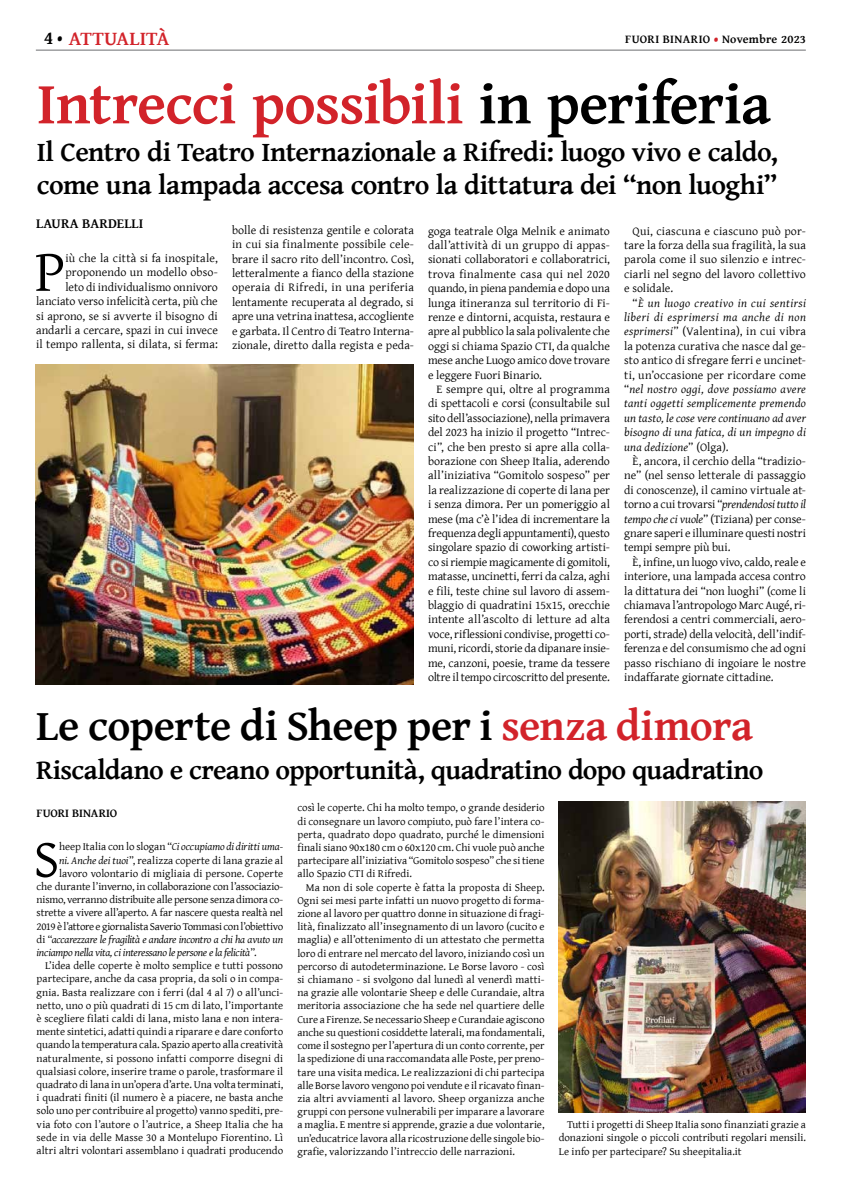
<style>
.page{position:relative;width:842px;height:1191px;background:#fff}
.page>*{position:absolute;margin:0;border:0;box-sizing:border-box;transform-origin:0 0}
.t1{font:700 60px "Gentium Basic";letter-spacing:-.01em;color:#d2232a}
.t2{font:58.8px "Gentium Basic";color:#000}
.t3{font:53.9px "Gentium Basic";color:#000}
.t4{font:700 44px "Gentium Basic";letter-spacing:-.015em;color:#000}
.t5{font:700 28px/33.6px "Gentium Basic";letter-spacing:-.02em;color:#000}
.t6{font:700 20px "Gentium Basic";letter-spacing:.005em;color:#d2232a}
.t7{font:700 14px "Gentium Basic";letter-spacing:.01em;color:#000}
.t8{font:12px/14.4px "Gentium Basic";color:#000;text-align:justify}
.t9{font:italic 12px/14.4px "Gentium Basic";letter-spacing:.01em;color:#000;text-align:justify}
.t10{font:700 12px "Gentium Basic";letter-spacing:.015em;color:#000}
.t11{font:700 12px "Gentium Basic";letter-spacing:-.005em;color:#000}
.t12{font:11px/13.2px "Gentium Basic";color:#000;text-align:justify}
.t13{font:italic 11px "Gentium Basic";letter-spacing:-.02em;color:#000}
.t14{font:11px "Gentium Basic";letter-spacing:-.02em;color:#000}
.t15{font:11px "Gentium Basic";letter-spacing:-.03em;color:#000}
.s1{font-size:19px;color:#000}
.s2{font-weight:400;color:#000}
.s3{font-size:17px;color:#d2232a}
.s4{color:#000}
.s5{font-style:normal}
.s6{font-style:italic}
.s7{color:#d2232a}
</style>
<div class="page">
<hr style="left:36px;top:50px;width:770px;height:1px;background:#6d6e71">
<img style="left:559px;top:801px;width:247px;height:311px">
<img style="left:36px;top:365px;width:378px;height:319px">
<h3 class="t6" style="left:44px;top:23px;width:127px"><span class="s1">4</span> <span class="s2">•</span> ATTUALITÀ</h3>
<p class="t10" style="left:625px;top:30px;width:182px">FUORI BINARIO <span class="s3">•</span> Novembre 2023</p>
<h1 class="t1" style="left:37px;top:59px;width:736px">Intrecci possibili <span class="s4">in periferia</span></h1>
<h3 class="t5" style="left:37px;top:134px;width:743px">Il Centro di Teatro Internazionale a Rifredi: luogo vivo e caldo, come una lampada accesa contro la dittatura dei “non luoghi”</h3>
<p class="t7" style="left:36px;top:213px;width:109px">LAURA BARDELLI</p>
<h2 class="t2" style="left:35px;top:228px;width:32px">P</h2>
<p class="t8" style="left:36px;top:250px;width:183px;text-align:right">iù che la città si fa inospitale, proponendo un modello obso-<br>leto di individualismo onnivoro lanciato verso infelicità certa, più che si aprono, se si avverte il bisogno di andarli a cercare, spazi in cui invece il tempo rallenta, si dilata, si ferma:</p>
<p class="t8" style="left:232px;top:222px;width:183px">bolle di resistenza gentile e colorata in cui sia finalmente possibile cele&shy;brare il sacro rito dell’incontro. Così, letteralmente a fianco della stazione operaia di Rifredi, in una periferia lentamente recuperata al degrado, si apre una vetrina inattesa, accogliente e garbata. Il Centro di Teatro Interna&shy;zionale, diretto dalla regista e peda-</p>
<p class="t8" style="left:428px;top:223px;width:183px">goga teatrale Olga Melnik e animato dall’attività di un gruppo di appas&shy;sionati collaboratori e collaboratrici, trova finalmente casa qui nel 2020 quando, in piena pandemia e dopo una lunga itineranza sul territorio di Fi&shy;renze e dintorni, acquista, restaura e apre al pubblico la sala polivalente che oggi si chiama Spazio CTI, da qualche mese anche Luogo amico dove trovare e leggere Fuori Binario.</p>
<p class="t8" style="left:428px;top:381px;width:183px;text-indent:9px">E sempre qui, oltre al programma di spettacoli e corsi (consultabile sul sito dell’associazione), nella primavera del 2023 ha inizio il progetto “Intrec&shy;ci”, che ben presto si apre alla colla&shy;borazione con Sheep Italia, aderendo all’iniziativa “Gomitolo sospeso” per la realizzazione di coperte di lana per i senza dimora. Per un pomeriggio al mese (ma c’è l’idea di incrementare la frequenza degli appuntamenti), questo singolare spazio di coworking artisti&shy;co si riempie magicamente di gomitoli, matasse, uncinetti, ferri da calza, aghi e fili, teste chine sul lavoro di assem&shy;blaggio di quadratini 15x15, orecchie intente all’ascolto di letture ad alta voce, riflessioni condivise, progetti co&shy;muni, ricordi, storie da dipanare insie&shy;me, canzoni, poesie, trame da tessere oltre il tempo circoscritto del presente.</p>
<p class="t8" style="left:624px;top:223px;width:183px;text-indent:9px">Qui, ciascuna e ciascuno può por&shy;tare la forza della sua fragilità, la sua parola come il suo silenzio e intrec&shy;ciarli nel segno del lavoro collettivo e solidale.</p>
<p class="t9" style="left:624px;top:295px;width:183px;text-indent:9px"><span class="s5">“</span>È un luogo creativo in cui sentirsi liberi di esprimersi ma anche di non esprimersi<span class="s5">” (Valentina), in cui vibra la potenza curativa che nasce dal ge&shy;sto antico di sfregare ferri e uncinet&shy;ti, un’occasione per ricordare come “</span>nel nostro oggi, dove possiamo avere tanti oggetti semplicemente premendo un tasto, le cose vere continuano ad aver bisogno di una fatica, di un impegno di una dedizione<span class="s5">” (Olga).</span></p>
<p class="t8" style="left:624px;top:453px;width:183px;text-indent:9px">È, ancora, il cerchio della “tradizio&shy;ne” (nel senso letterale di passaggio di conoscenze), il camino virtuale at&shy;torno a cui trovarsi “<span class="s6">prendendosi tutto il tempo che ci vuole</span>” (Tiziana) per conse&shy;gnare saperi e illuminare questi nostri tempi sempre più bui.</p>
<p class="t8" style="left:624px;top:554px;width:183px;text-indent:9px">È, infine, un luogo vivo, caldo, reale e interiore, una lampada accesa contro la dittatura dei “non luoghi” (come li chiamava l’antropologo Marc Augé, ri&shy;ferendosi a centri commerciali, aero&shy;porti, strade) della velocità, dell’indif&shy;ferenza e del consumismo che ad ogni passo rischiano di ingoiare le nostre indaffarate giornate cittadine.</p>
<h3 class="t4" style="left:36px;top:692px;width:718px">Le coperte di Sheep per i <span class="s7">senza dimora</span></h3>
<h3 class="t5" style="left:36px;top:752px;width:729px">Riscaldano e creano opportunità, quadratino dopo quadratino</h3>
<p class="t12" style="left:297px;top:801px;width:249px">così le coperte. Chi ha molto tempo, o grande desiderio di consegnare un lavoro compiuto, può fare l’intera co&shy;perta, quadrato dopo quadrato, purché le dimensioni finali siano 90x180 cm o 60x120 cm. Chi vuole può anche partecipare all’iniziativa “Gomitolo sospeso” che si tiene allo Spazio CTI di Rifredi.</p>
<p class="t12" style="left:297px;top:880px;width:249px;text-indent:9px">Ma non di sole coperte è fatta la proposta di Sheep.<br>Ogni sei mesi parte infatti un nuovo progetto di forma&shy;zione al lavoro per quattro donne in situazione di fragi&shy;lità, finalizzato all’insegnamento di un lavoro (cucito e maglia) e all’ottenimento di un attestato che permetta loro di entrare nel mercato del lavoro, iniziando così un percorso di autodeterminazione. Le Borse lavoro - così si chiamano - si svolgono dal lunedì al venerdì matti&shy;na grazie alle volontarie Sheep e delle Curandaie, altra meritoria associazione che ha sede nel quartiere delle Cure a Firenze. Se necessario Sheep e Curandaie agiscono anche su questioni cosiddette laterali, ma fondamentali, come il sostegno per l’apertura di un conto corrente, per la spedizione di una raccomandata alle Poste, per preno&shy;tare una visita medica. Le realizzazioni di chi partecipa alle Borse lavoro vengono poi vendute e il ricavato finan&shy;zia altri avviamenti al lavoro. Sheep organizza anche gruppi con persone vulnerabili per imparare a lavorare a maglia. E mentre si apprende, grazie a due volontarie, un’educatrice lavora alla ricostruzione delle singole bio&shy;grafie, valorizzando l’intreccio delle narrazioni.</p>
<p class="t11" style="left:37px;top:804px;width:82px">FUORI BINARIO</p>
<h3 class="t3" style="left:33px;top:819px;width:27px">S</h3>
<p class="t13" style="left:59px;top:838px;width:226px"><span class="s5">heep Italia con lo slogan “</span>Ci occupiamo di diritti uma-</p>
<p class="t12" style="left:59px;top:853px;width:226px"><span class="s6">ni. Anche dei tuoi</span>”, realizza coperte di lana grazie al</p>
<p class="t12" style="left:59px;top:866px;width:226px">lavoro volontario di migliaia di persone. Coperte</p>
<p class="t12" style="left:37px;top:879px;width:248px">che durante l’inverno, in collaborazione con l’associazio-</p>
<p class="t14" style="left:37px;top:891px;width:248px">nismo, verranno distribuite alle persone senza dimora co-</p>
<p class="t14" style="left:37px;top:904px;width:248px">strette a vivere all’aperto. A far nascere questa realtà nel</p>
<p class="t15" style="left:37px;top:918px;width:248px">2019 è l’attore e giornalista Saverio Tommasi con l’obiettivo</p>
<p class="t13" style="left:37px;top:931px;width:248px"><span class="s5">di “</span>accarezzare le fragilità e andare incontro a chi ha avuto un</p>
<p class="t13" style="left:37px;top:944px;width:222px">inciampo nella vita, ci interessano le persone e la felicità<span class="s5">”.</span></p>
<p class="t12" style="left:45px;top:958px;width:240px">L’idea delle coperte è molto semplice e tutti possono</p>
<p class="t12" style="left:37px;top:972px;width:248px">partecipare, anche da casa propria, da soli o in compa-</p>
<p class="t12" style="left:37px;top:985px;width:248px">gnia. Basta realizzare con i ferri (dal 4 al 7) o all’unci-</p>
<p class="t12" style="left:37px;top:998px;width:248px">netto, uno o più quadrati di 15 cm di lato, l’importante</p>
<p class="t12" style="left:37px;top:1011px;width:248px">è scegliere filati caldi di lana, misto lana e non intera-</p>
<p class="t12" style="left:37px;top:1024px;width:248px">mente sintetici, adatti quindi a riparare e dare conforto</p>
<p class="t12" style="left:37px;top:1038px;width:248px">quando la temperatura cala. Spazio aperto alla creatività</p>
<p class="t12" style="left:37px;top:1051px;width:248px">naturalmente, si possono infatti comporre disegni di</p>
<p class="t12" style="left:37px;top:1064px;width:248px">qualsiasi colore, inserire trame o parole, trasformare il</p>
<p class="t12" style="left:37px;top:1077px;width:248px">quadrato di lana in un’opera d’arte. Una volta terminati,</p>
<p class="t12" style="left:37px;top:1090px;width:248px">i quadrati finiti (il numero è a piacere, ne basta anche</p>
<p class="t12" style="left:37px;top:1104px;width:248px">solo uno per contribuire al progetto) vanno spediti, pre-</p>
<p class="t12" style="left:37px;top:1117px;width:248px">via foto con l’autore o l’autrice, a Sheep Italia che ha</p>
<p class="t12" style="left:37px;top:1130px;width:248px">sede in via delle Masse 30 a Montelupo Fiorentino. Lì</p>
<p class="t12" style="left:37px;top:1143px;width:248px">altri altri volontari assemblano i quadrati producendo</p>
<p class="t12" style="left:559px;top:1117px;width:249px;text-indent:9px">Tutti i progetti di Sheep Italia sono finanziati grazie a donazioni singole o piccoli contributi regolari mensili.<br>Le info per partecipare? Su sheepitalia.it</p>
</div>
